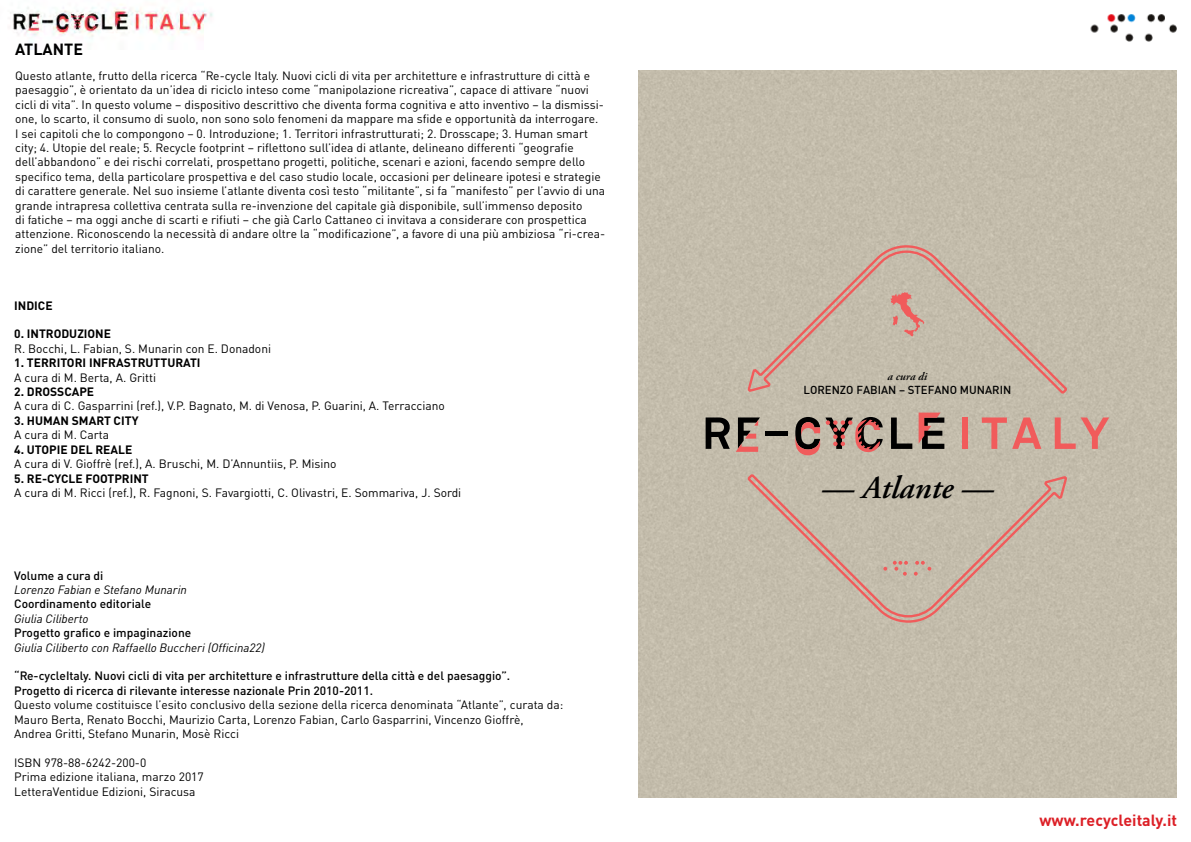
<style>
.page{position:relative;width:1191px;height:842px;background:#fff}
.page>*{position:absolute;margin:0;border:0;box-sizing:border-box;transform-origin:0 0}
.t1{font:italic 600 32.3px "Adobe Garamond Pro";color:#000}
.t2{font:700 16px "DIN Pro";color:#dc1f26}
.t3{font:700 16px "DIN Pro";color:#000}
.t4{font:12px/14.4px "DIN Pro";color:#000}
.t5{font:500 12px/14.4px "DIN Pro";color:#000}
.t6{font:700 12px "DIN Pro";color:#000}
.t7{font:italic 12px "DIN Pro";color:#000}
.t8{font:11.4px "DIN Medium Alternate";color:#000}
.t9{font:italic 600 11.4px "Adobe Garamond Pro";color:#000}
</style>
<div class="page">
<img style="left:10px;top:4px;width:203px;height:46px">
<div style="left:638px;top:71px;width:538px;height:726px;background:#c3bcab"></div>
<svg style="left:746px;top:244px;width:323px;height:152px;background:#c6b5a5"></svg>
<svg style="left:745px;top:472px;width:324px;height:152px;background:#c5b8a7"></svg>
<svg style="left:705px;top:417px;width:24px;height:32px"></svg>
<div style="left:765px;top:431px;width:22px;height:5px;background:#000"></div>
<svg style="left:891px;top:417px;width:21px;height:32px"></svg>
<svg style="left:736px;top:417px;width:24px;height:35px"></svg>
<svg style="left:918px;top:413px;width:26px;height:36px"></svg>
<div style="left:961px;top:417px;width:6px;height:32px;background:#f15b5b"></div>
<svg style="left:981px;top:417px;width:60px;height:32px;background:#d3988e"></svg>
<svg style="left:1054px;top:417px;width:55px;height:32px;background:#d19c91"></svg>
<svg style="left:795px;top:417px;width:87px;height:38px;background:#9c7a70"></svg>
<img style="left:1090px;top:14px;width:87px;height:28px">
<h2 class="t3" style="left:15px;top:35px;width:69px">ATLANTE</h2>
<p class="t4" style="left:15px;top:67px;width:591px">Questo atlante, frutto della ricerca “Re-cycle Italy. Nuovi cicli di vita per architetture e infrastrutture di città e paesaggio”, è orientato da un’idea di riciclo inteso come “manipolazione ricreativa”, capace di attivare “nuovi cicli di vita”. In questo volume – dispositivo descrittivo che diventa forma cognitiva e atto inventivo – la dismissi&shy;one, lo scarto, il consumo di suolo, non sono solo fenomeni da mappare ma sfide e opportunità da interrogare.<br>I sei capitoli che lo compongono – 0. Introduzione; 1. Territori infrastrutturati; 2. Drosscape; 3. Human smart city; 4. Utopie del reale; 5. Recycle footprint – riflettono sull’idea di atlante, delineano differenti “geografie dell’abbandono” e dei rischi correlati, prospettano progetti, politiche, scenari e azioni, facendo sempre dello specifico tema, della particolare prospettiva e del caso studio locale, occasioni per delineare ipotesi e strategie di carattere generale. Nel suo insieme l’atlante diventa così testo “militante”, si fa “manifesto” per l’avvio di una grande intrapresa collettiva centrata sulla re-invenzione del capitale già disponibile, sull’immenso deposito<br>di fatiche – ma oggi anche di scarti e rifiuti – che già Carlo Cattaneo ci invitava a considerare con prospettica attenzione. Riconoscendo la necessità di andare oltre la “modificazione”, a favore di una più ambiziosa “ri-crea&shy;zione” del territorio italiano.</p>
<p class="t6" style="left:14px;top:295px;width:40px">INDICE</p>
<p class="t6" style="left:14px;top:324px;width:98px">0. INTRODUZIONE</p>
<p class="t4" style="left:14px;top:340px;width:258px">R. Bocchi, L. Fabian, S. Munarin con E. Donadoni</p>
<p class="t6" style="left:14px;top:353px;width:188px">1. TERRITORI INFRASTRUTTURATI</p>
<p class="t4" style="left:14px;top:369px;width:143px">A cura di M. Berta, A. Gritti</p>
<p class="t6" style="left:14px;top:382px;width:81px">2. DROSSCAPE</p>
<p class="t4" style="left:14px;top:398px;width:432px">A cura di C. Gasparrini (ref.), V.P. Bagnato, M. di Venosa, P. Guarini, A. Terracciano</p>
<p class="t6" style="left:14px;top:411px;width:126px">3. HUMAN SMART CITY</p>
<p class="t4" style="left:14px;top:427px;width:96px">A cura di M. Carta</p>
<p class="t6" style="left:14px;top:439px;width:120px">4. UTOPIE DEL REALE</p>
<p class="t4" style="left:14px;top:455px;width:324px">A cura di V. Gioffrè (ref.), A. Bruschi, M. D’Annuntiis, P. Misino</p>
<p class="t6" style="left:14px;top:468px;width:136px">5. RE-CYCLE FOOTPRINT</p>
<p class="t4" style="left:14px;top:484px;width:449px">A cura di M. Ricci (ref.), R. Fagnoni, S. Favargiotti, C. Olivastri, E. Sommariva, J. Sordi</p>
<p class="t5" style="left:14px;top:567px;width:91px">Volume a cura di</p>
<p class="t7" style="left:14px;top:580px;width:174px">Lorenzo Fabian e Stefano Munarin</p>
<p class="t5" style="left:14px;top:596px;width:139px">Coordinamento editoriale</p>
<p class="t7" style="left:14px;top:609px;width:76px">Giulia Ciliberto</p>
<p class="t5" style="left:14px;top:624px;width:179px">Progetto grafico e impaginazione</p>
<p class="t7" style="left:14px;top:638px;width:252px">Giulia Ciliberto con Raffaello Buccheri (Officina22)</p>
<p class="t5" style="left:14px;top:668px;width:497px">“Re-cycleItaly. Nuovi cicli di vita per architetture e infrastrutture della città e del paesaggio”.<br>Progetto di ricerca di rilevante interesse nazionale Prin 2010-2011.</p>
<p class="t4" style="left:14px;top:696px;width:550px">Questo volume costituisce l’esito conclusivo della sezione della ricerca denominata “Atlante”, curata da:<br>Mauro Berta, Renato Bocchi, Maurizio Carta, Lorenzo Fabian, Carlo Gasparrini, Vincenzo Gioffrè,<br>Andrea Gritti, Stefano Munarin, Mosè Ricci</p>
<p class="t4" style="left:14px;top:754px;width:191px">ISBN 978-88-6242-200-0<br>Prima edizione italiana, marzo 2017<br>LetteraVentidue Edizioni, Siracusa</p>
<p class="t9" style="left:887px;top:370px;width:41px">a cura di</p>
<p class="t8" style="left:803px;top:382px;width:209px">LORENZO FABIAN – STEFANO MUNARIN</p>
<h1 class="t1" style="left:821px;top:469px;width:173px">— Atlante —</h1>
<h2 class="t2" style="left:1039px;top:806px;width:139px">www.recycleitaly.it</h2>
</div>
